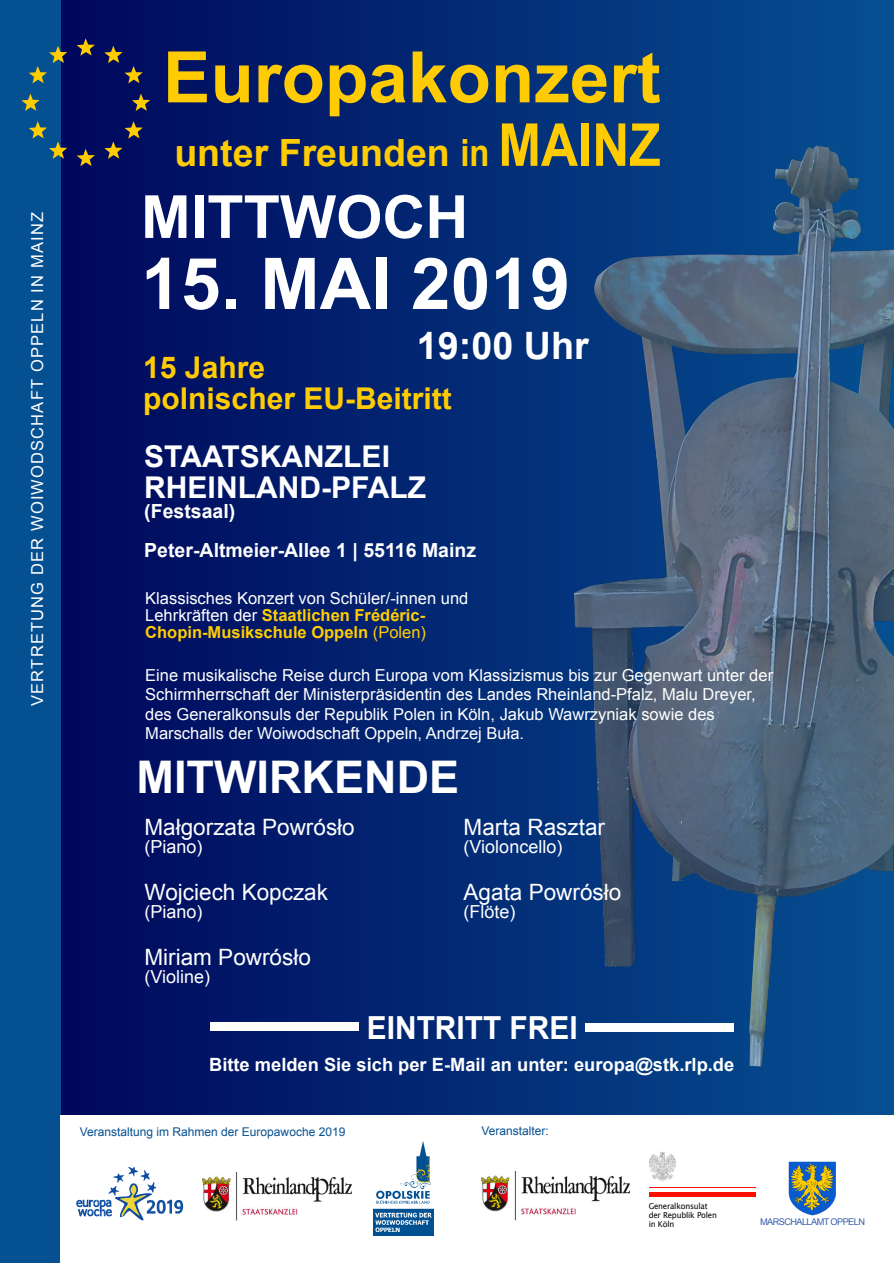
<style>
.page{position:relative;width:894px;height:1263px;background:#fff}
.page>*{position:absolute;margin:0;border:0;box-sizing:border-box;transform-origin:0 0}
.t1{font:700 71.4px "Arial";color:#fff}
.t2{font:700 71.1px "Arial";color:#ffcc03}
.t3{font:700 59.55px "Arial";color:#fff}
.t4{font:700 45px "Arial";color:#fff}
.t5{font:700 37.8px "Arial";color:#fff}
.t6{font:700 37.5px "Arial";color:#ffcc03}
.t7{font:700 31.8px "Arial";color:#fff;scale:.94 1}
.t8{font:700 30px/31px "Arial";color:#fff}
.t9{font:700 30px/31px "Arial";color:#ffcc03}
.t10{font:22.5px "Arial";color:#fff}
.t11{font:700 19.5px/39px "Arial";color:#fff}
.t12{font:700 18.3px "Arial";color:#fff}
.t13{font:18px "Arial";color:#fff}
.t14{font:16.5px/19.6px "Arial";color:#fff}
.t15{font:16.5px "Arial";letter-spacing:.07em;color:#fff}
.t16{font:12px "Arial";color:#055091}
.t17{font:9.15px "Arial";letter-spacing:-.065em;color:#365fac}
.t18{font:8.1px/8.9px "Lucida Grande";letter-spacing:-.025em;color:#000;scale:.96 1}
.s1{font-size:59.25px}
.s2{font-weight:700;color:#ffcc03}
.s3{color:#ffcc03}
</style>
<div class="page">
<div style="left:60px;top:0;width:833px;height:1116px;background:linear-gradient(to right,#00075b,#055091)"></div>
<img style="left:574px;top:145px;width:319px;height:922px">
<div style="left:0;top:0;width:60px;height:1263px;background:#055091"></div>
<img style="left:373px;top:1141px;width:60px;height:94px">
<div style="left:585px;top:1023px;width:149px;height:8px;background:#fff"></div>
<div style="left:210px;top:1022px;width:149px;height:9px;background:#fff"></div>
<svg style="left:29px;top:46px;width:38px;height:37px"></svg>
<svg style="left:29px;top:121px;width:38px;height:38px"></svg>
<svg style="left:104px;top:46px;width:39px;height:37px"></svg>
<svg style="left:132px;top:94px;width:18px;height:17px"></svg>
<svg style="left:21px;top:94px;width:19px;height:17px"></svg>
<svg style="left:77px;top:149px;width:18px;height:17px"></svg>
<svg style="left:77px;top:38px;width:18px;height:18px"></svg>
<svg style="left:104px;top:121px;width:39px;height:38px"></svg>
<svg style="left:76px;top:1167px;width:107px;height:53px"></svg>
<img style="left:203px;top:1172px;width:148px;height:49px">
<img style="left:481px;top:1172px;width:148px;height:49px">
<img style="left:649px;top:1151px;width:27px;height:31px">
<hr style="left:648px;top:1192px;width:107px;height:4px;background:#ff0d00">
<hr style="left:648px;top:1187px;width:107px;height:1px;background:#ff0d00">
<img style="left:788px;top:1162px;width:48px;height:53px">
<p class="t15" style="left:31px;top:706px;width:496px;rotate:-90deg">VERTRETUNG DER WOIWODSCHAFT OPPELN IN MAINZ</p>
<h2 class="t2" style="left:163px;top:51px;width:499px">Europakonzert</h2>
<h3 class="t6" style="left:174px;top:139px;width:487px">unter Freunden in <span class="s1">MAINZ</span></h3>
<h3 class="t3" style="left:141px;top:195px;width:329px">MITTWOCH</h3>
<h1 class="t1" style="left:141px;top:257px;width:430px">15. MAI 2019</h1>
<h3 class="t5" style="left:416px;top:331px;width:174px">19:00 Uhr</h3>
<h3 class="t9" style="left:143px;top:354px;width:310px">15 Jahre<br>polnischer EU-Beitritt</h3>
<h3 class="t8" style="left:144px;top:444px;width:283px">STAATSKANZLEI<br>RHEINLAND-PFALZ</h3>
<p class="t11" style="left:144px;top:494px;width:333px">(Festsaal)<br>Peter-Altmeier-Allee 1 | 55116 Mainz</p>
<p class="t14" style="left:145px;top:591px;width:324px;line-height:17.1px">Klassisches Konzert von Schüler/-innen und<br>Lehrkräften der <span class="s2">Staatlichen Frédéric-<br>Chopin-Musikschule Oppeln</span> <span class="s3">(Polen)</span></p>
<p class="t14" style="left:145px;top:666px;width:629px">Eine musikalische Reise durch Europa vom Klassizismus bis zur Gegenwart unter der Schirmherrschaft der Ministerpräsidentin des Landes Rheinland-Pfalz, Malu Dreyer, des Generalkonsuls der Republik Polen in Köln, Jakub Wawrzyniak sowie des Marschalls der Woiwodschaft Oppeln, Andrzej Buła.</p>
<h3 class="t4" style="left:136px;top:760px;width:324px">MITWIRKENDE</h3>
<h3 class="t10" style="left:144px;top:818px;width:212px">Małgorzata Powrósło</h3>
<p class="t13" style="left:144px;top:840px;width:60px">(Piano)</p>
<h3 class="t10" style="left:144px;top:883px;width:185px">Wojciech Kopczak</h3>
<p class="t13" style="left:144px;top:905px;width:60px">(Piano)</p>
<h3 class="t10" style="left:144px;top:948px;width:168px">Miriam Powrósło</h3>
<p class="t13" style="left:144px;top:970px;width:67px">(Violine)</p>
<h3 class="t10" style="left:463px;top:818px;width:143px">Marta Rasztar</h3>
<p class="t13" style="left:463px;top:840px;width:100px">(Violoncello)</p>
<h3 class="t10" style="left:463px;top:883px;width:159px">Agata Powrósło</h3>
<p class="t13" style="left:463px;top:905px;width:54px">(Flöte)</p>
<h3 class="t7" style="left:367px;top:1015px;width:225px">EINTRITT FREI</h3>
<p class="t12" style="left:209px;top:1057px;width:526px">Bitte melden Sie sich per E-Mail an unter: europa@stk.rlp.de</p>
<p class="t16" style="left:80px;top:1127px;width:267px">Veranstaltung im Rahmen der Europawoche 2019</p>
<p class="t16" style="left:481px;top:1127px;width:69px">Veranstalter:</p>
<p class="t18" style="left:648px;top:1202px;width:73px">Generalkonsulat der Republik Polen in Köln</p>
<p class="t17" style="left:759px;top:1218px;width:106px">MARSCHALLAMT OPPELN</p>
</div>
